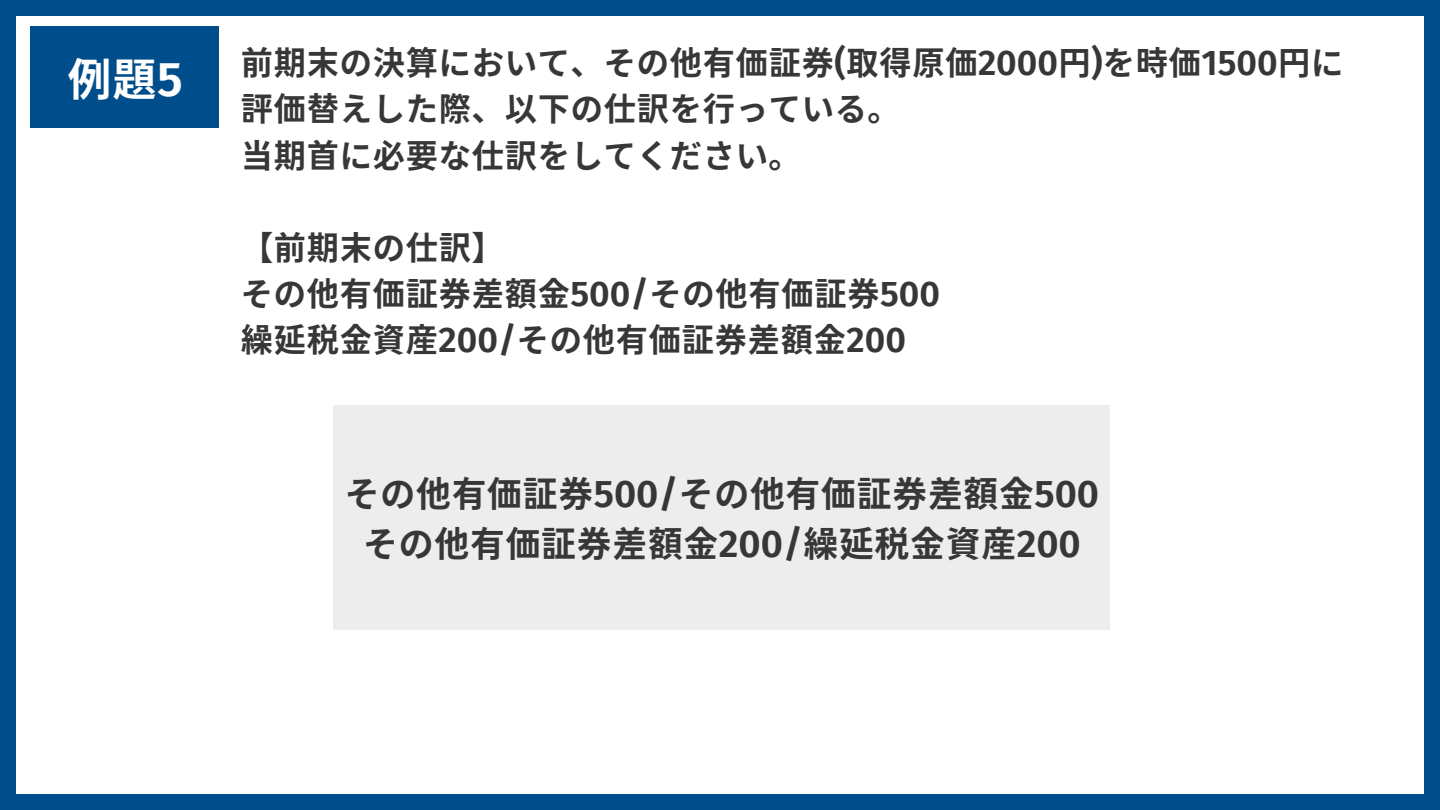
<style>
.page{position:relative;width:1440px;height:810px;background:#fff}
.page>*{position:absolute;margin:0;border:0;box-sizing:border-box;transform-origin:0 0}
.t1{font:700 45px "Glow Sans J";color:#fff}
.t2{font:700 35.55px "Glow Sans J";color:#393636}
.t3{font:700 33px "Glow Sans J";color:#393636}
</style>
<div class="page">
<div style="left:31px;top:27px;width:188px;height:101px;background:#004d8c"></div>
<div style="left:334px;top:405px;width:776px;height:225px;background:#ededed"></div>
<div style="left:0;top:0;width:1440px;height:15px;background:#004d8c"></div>
<div style="left:0;top:795px;width:1440px;height:15px;background:#004d8c"></div>
<div style="left:0;top:0;width:15px;height:810px;background:#004d8c"></div>
<div style="left:1425px;top:0;width:15px;height:810px;background:#004d8c"></div>
<h1 class="t1" style="left:67px;top:44px;width:117px">例題5</h1>
<p class="t3" style="left:241px;top:37px;width:1105px">前期末の決算において、その他有価証券(取得原価2000円)を時価1500円に</p>
<p class="t3" style="left:241px;top:83px;width:661px">評価替えした際、以下の仕訳を行っている。</p>
<p class="t3" style="left:241px;top:129px;width:562px">当期首に必要な仕訳をしてください。</p>
<p class="t3" style="left:241px;top:222px;width:265px">【前期末の仕訳】</p>
<p class="t3" style="left:241px;top:268px;width:701px">その他有価証券差額金500/その他有価証券500</p>
<p class="t3" style="left:241px;top:314px;width:667px">繰延税金資産200/その他有価証券差額金200</p>
<p class="t2" style="left:345px;top:466px;width:756px">その他有価証券500/その他有価証券差額金500</p>
<p class="t2" style="left:363px;top:515px;width:719px">その他有価証券差額金200/繰延税金資産200</p>
</div>
